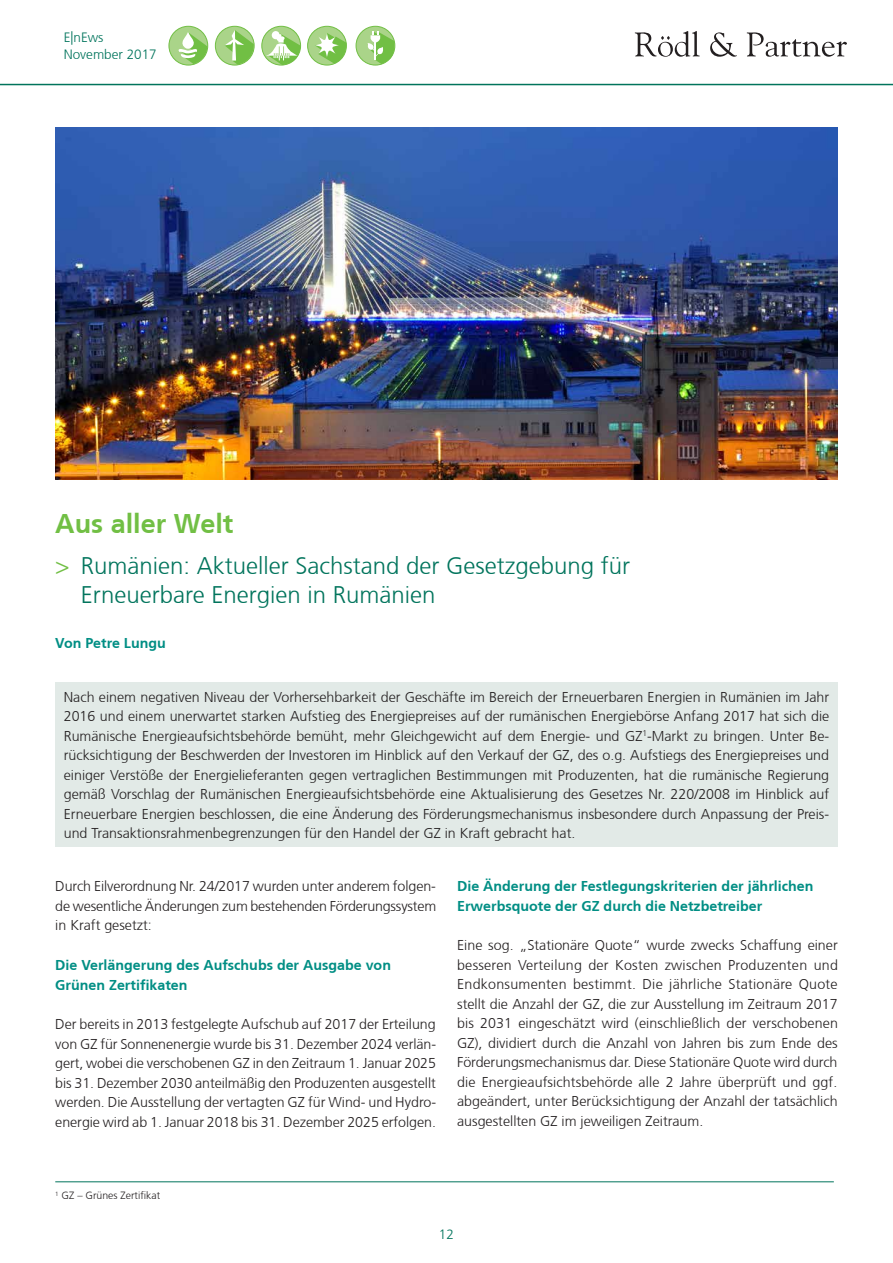
<style>
.page{position:relative;width:893px;height:1263px;background:#fff}
.page>*{position:absolute;margin:0;border:0;box-sizing:border-box;transform-origin:0 0}
.t1{font:700 27px "Frutiger CE";color:#71bf44}
.t2{font:300 24px/28.8px "Frutiger CE";color:#01745c}
.t3{font:300 14.25px/19.5px "Frutiger CE";color:#231f20;text-align:justify}
.t4{font:700 14.25px/20.2px "Frutiger CE";color:#008e84}
.t5{font:300 13.5px/16.2px "Frutiger CE";color:#01745c}
.t6{font:300 10.5px "Frutiger CE";color:#231f20}
.s1{color:#71bf44}
</style>
<div class="page">
<hr style="left:0;top:84px;width:893px;height:1px;background:#01745c">
<svg style="left:262px;top:26px;width:39px;height:39px"></svg>
<div style="left:261px;top:26px;width:40px;height:39px;border:1px solid #71bf44;border-radius:50%"></div>
<div style="left:215px;top:26px;width:39px;height:39px;background:#aad489;border-radius:50%"></div>
<div style="left:215px;top:26px;width:39px;height:39px;border:1px solid #71bf44;border-radius:50%"></div>
<div style="left:169px;top:26px;width:39px;height:39px;background:#aad489;border-radius:50%"></div>
<div style="left:169px;top:26px;width:39px;height:39px;border:1px solid #71bf44;border-radius:50%"></div>
<div style="left:308px;top:26px;width:38px;height:39px;background:#aad489;border-radius:50%"></div>
<div style="left:307px;top:26px;width:40px;height:39px;border:1px solid #71bf44;border-radius:50%"></div>
<div style="left:356px;top:26px;width:39px;height:39px;background:#aad489;border-radius:50%"></div>
<div style="left:356px;top:26px;width:39px;height:39px;border:1px solid #71bf44;border-radius:50%"></div>
<svg style="left:178px;top:32px;width:30px;height:32px"></svg>
<svg style="left:225px;top:30px;width:30px;height:35px"></svg>
<svg style="left:315px;top:33px;width:32px;height:31px"></svg>
<svg style="left:367px;top:32px;width:29px;height:32px"></svg>
<svg style="left:265px;top:31px;width:36px;height:34px"></svg>
<svg style="left:635px;top:31px;width:65px;height:26px"></svg>
<svg style="left:710px;top:32px;width:27px;height:25px"></svg>
<svg style="left:747px;top:32px;width:100px;height:25px"></svg>
<div style="left:55px;top:682px;width:783px;height:164px;background:#e2eae7"></div>
<hr style="left:55px;top:1181px;width:779px;height:1px;background:#01745c">
<img style="left:55px;top:128px;width:783px;height:352px">
<p class="t5" style="left:64px;top:29px;width:95px">E|nEws<br>November 2017</p>
<h1 class="t1" style="left:55px;top:507px;width:180px">Aus aller Welt</h1>
<h2 class="t2" style="left:81px;top:551px;width:551px;text-indent:-25px"><span class="s1">&gt;</span> Rumänien: Aktueller Sachstand der Gesetzgebung für<br>Erneuerbare Energien in Rumänien</h2>
<p class="t4" style="left:55px;top:633px;width:112px">Von Petre Lungu</p>
<p class="t3" style="left:64px;top:687px;width:767px">Nach einem negativen Niveau der Vorhersehbarkeit der Geschäfte im Bereich der Erneuerbaren Energien in Rumänien im Jahr 2016 und einem unerwartet starken Aufstieg des Energiepreises auf der rumänischen Energiebörse Anfang 2017 hat sich die Rumänische Energieaufsichtsbehörde bemüht, mehr Gleichgewicht auf dem Energie- und GZ<sup>1</sup>-Markt zu bringen. Unter Be&shy;rücksichtigung der Beschwerden der Investoren im Hinblick auf den Verkauf der GZ, des o.g. Aufstiegs des Energiepreises und einiger Verstöße der Energielieferanten gegen vertraglichen Bestimmungen mit Produzenten, hat die rumänische Regierung gemäß Vorschlag der Rumänischen Energieaufsichtsbehörde eine Aktualisierung des Gesetzes Nr. 220/2008 im Hinblick auf Erneuerbare Energien beschlossen, die eine Änderung des Förderungsmechanismus insbesondere durch Anpassung der Preis&shy;und Transaktionsrahmenbegrenzungen für den Handel der GZ in Kraft gebracht hat.</p>
<p class="t3" style="left:55px;top:876px;width:382px">Durch Eilverordnung Nr. 24/2017 wurden unter anderem folgen&shy;de wesentliche Änderungen zum bestehenden Förderungssystem in Kraft gesetzt:</p>
<p class="t4" style="left:55px;top:955px;width:337px">Die Verlängerung des Aufschubs der Ausgabe von<br>Grünen Zertifikaten</p>
<p class="t3" style="left:55px;top:1014px;width:382px">Der bereits in 2013 festgelegte Aufschub auf 2017 der Erteilung von GZ für Sonnenenergie wurde bis 31. Dezember 2024 verlän&shy;gert, wobei die verschobenen GZ in den Zeitraum 1. Januar 2025 bis 31. Dezember 2030 anteilmäßig den Produzenten ausgestellt werden. Die Ausstellung der vertagten GZ für Wind- und Hydro&shy;energie wird ab 1. Januar 2018 bis 31. Dezember 2025 erfolgen.</p>
<p class="t4" style="left:457px;top:876px;width:358px">Die Änderung der Festlegungskriterien der jährlichen<br>Erwerbsquote der GZ durch die Netzbetreiber</p>
<p class="t3" style="left:457px;top:936px;width:382px">Eine sog. „Stationäre Quote“ wurde zwecks Schaffung einer besseren Verteilung der Kosten zwischen Produzenten und Endkonsumenten bestimmt. Die jährliche Stationäre Quote stellt die Anzahl der GZ, die zur Ausstellung im Zeitraum 2017 bis 2031 eingeschätzt wird (einschließlich der verschobenen GZ), dividiert durch die Anzahl von Jahren bis zum Ende des Förderungsmechanismus dar. Diese Stationäre Quote wird durch die Energieaufsichtsbehörde alle 2 Jahre überprüft und ggf. abgeändert, unter Berücksichtigung der Anzahl der tatsächlich ausgestellten GZ im jeweiligen Zeitraum.</p>
<p class="t6" style="left:55px;top:1189px;width:106px"><sup>1</sup> GZ – Grünes Zertifikat</p>
<p class="t5" style="left:439px;top:1226px;width:17px">12</p>
</div>
